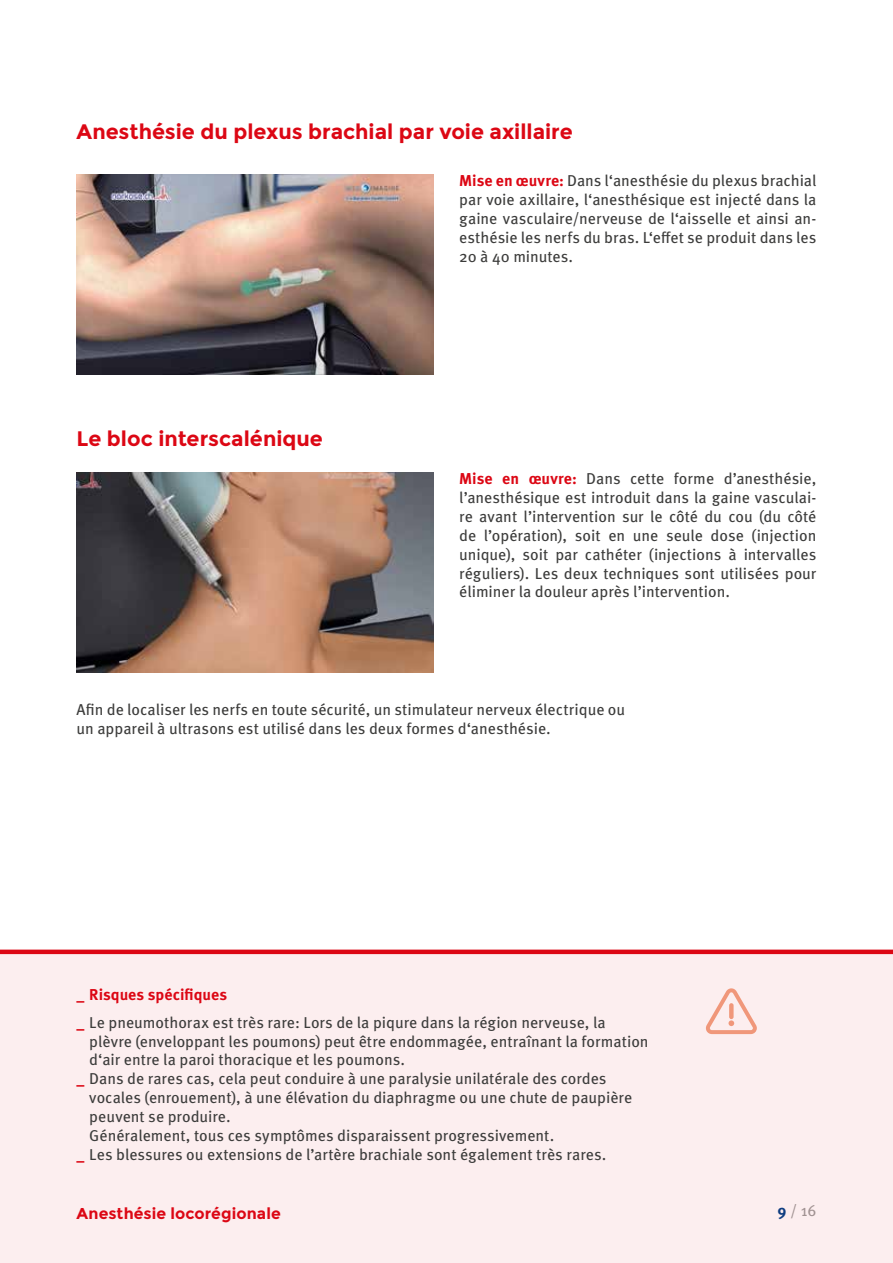
<style>
.page{position:relative;width:893px;height:1263px;background:#fff}
.page>*{position:absolute;margin:0;border:0;box-sizing:border-box;transform-origin:0 0}
.t1{font:700 21px "Montserrat";color:#dc0714}
.t2{font:15.75px/18.9px "Meta Pro";color:#3c3c3b}
.t3{font:700 15.75px "Montserrat";letter-spacing:.005em;color:#dc0714}
.t4{font:15.75px "Meta Pro";color:#9d9d9c}
.s1{font-weight:700;color:#dc0714}
.s2{font-weight:700;color:#004289}
</style>
<div class="page">
<div style="left:0;top:954px;width:893px;height:309px;background:#fceeef"></div>
<div style="left:0;top:949px;width:893px;height:5px;background:#dc0714"></div>
<img style="left:77px;top:174px;width:357px;height:200px">
<img style="left:77px;top:472px;width:357px;height:200px">
<svg style="left:706px;top:988px;width:51px;height:46px"></svg>
<h1 class="t1" style="left:77px;top:119px;width:498px">Anesthésie du plexus brachial par voie axillaire</h1>
<h1 class="t1" style="left:77px;top:426px;width:248px">Le bloc interscalénique</h1>
<p class="t2" style="left:459px;top:170px;width:359px;text-align:justify"><span class="s1">Mise en œuvre:</span> Dans l‘anesthésie du plexus brachial par voie axillaire, l‘anesthésique est injecté dans la gaine vasculaire/nerveuse de l‘aisselle et ainsi an&shy;esthésie les nerfs du bras. L‘effet se produit dans les 20 à 40 minutes.</p>
<p class="t2" style="left:459px;top:468px;width:359px;text-align:justify"><span class="s1">Mise en œuvre:</span> Dans cette forme d’anesthésie, l’anesthésique est introduit dans la gaine vasculai&shy;re avant l’intervention sur le côté du cou (du côté de l’opération), soit en une seule dose (injection unique), soit par cathéter (injections à intervalles réguliers). Les deux techniques sont utilisées pour éliminer la douleur après l’intervention.</p>
<p class="t2" style="left:77px;top:699px;width:550px">Afin de localiser les nerfs en toute sécurité, un stimulateur nerveux électrique ou un appareil à ultrasons est utilisé dans les deux formes d‘anesthésie.</p>
<p class="t2" style="left:77px;top:980px;width:531px;line-height:27.5px"><span class="s1">_ Risques spécifiques<br>_</span> Le pneumothorax est très rare: Lors de la piqure dans la région nerveuse, la</p>
<p class="t2" style="left:89px;top:1030px;width:561px">plèvre (enveloppant les poumons) peut être endommagée, entraînant la formation</p>
<p class="t2" style="left:89px;top:1049px;width:317px">d‘air entre la paroi thoracique et les poumons.</p>
<p class="t2" style="left:77px;top:1068px;width:531px"><span class="s1">_</span> Dans de rares cas, cela peut conduire à une paralysie unilatérale des cordes</p>
<p class="t2" style="left:89px;top:1087px;width:544px">vocales (enrouement), à une élévation du diaphragme ou une chute de paupière</p>
<p class="t2" style="left:89px;top:1106px;width:143px">peuvent se produire.</p>
<p class="t2" style="left:89px;top:1125px;width:466px">Généralement, tous ces symptômes disparaissent progressivement.</p>
<p class="t2" style="left:77px;top:1144px;width:531px"><span class="s1">_</span> Les blessures ou extensions de l’artère brachiale sont également très rares.</p>
<p class="t3" style="left:77px;top:1204px;width:206px">Anesthésie locorégionale</p>
<p class="t4" style="left:777px;top:1199px;width:40px"><span class="s2">9</span> / 16</p>
</div>
